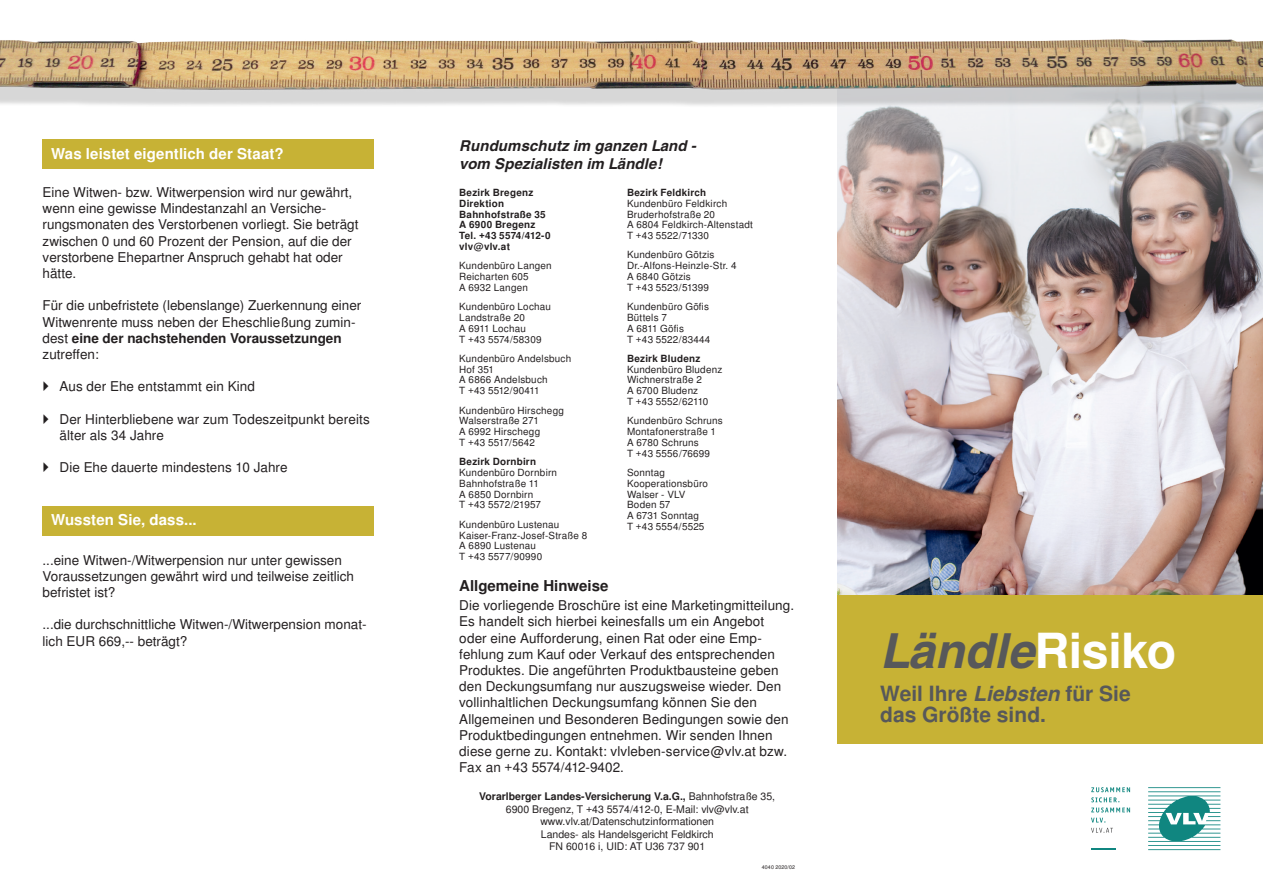
<style>
.page{position:relative;width:1263px;height:893px;background:#fff}
.page>*{position:absolute;margin:0;border:0;box-sizing:border-box;transform-origin:0 0}
.t1{font:italic 700 48.45px "Helvetica";color:#57585a}
.t2{font:700 21px/21px "Helvetica";color:#57585a}
.t3{font:italic 700 15px/18px "Helvetica";letter-spacing:.005em;color:#231f20}
.t4{font:700 15px "Helvetica";letter-spacing:.01em;color:#fff}
.t5{font:700 15px "Helvetica";color:#231f20}
.t6{font:13.5px/16.2px "Helvetica";color:#231f20}
.t7{font:10.5px/12.6px "Helvetica";color:#231f20;text-align:center}
.t8{font:9.9px/10.8px "Helvetica";letter-spacing:.02em;color:#231f20}
.t9{font:700 9.9px/10.8px "Helvetica";letter-spacing:.02em;color:#231f20}
.t10{font:5.25px "Helvetica";letter-spacing:.015em;color:#231f20}
.s1{font-weight:700}
.s2{font-style:normal;color:#fff}
.s3{font-style:italic}
</style>
<div class="page">
<img style="left:838px;top:117px;width:425px;height:478px">
<img style="left:0;top:39px;width:1263px;height:78px">
<div style="left:838px;top:595px;width:425px;height:149px;background:#c7b235"></div>
<svg style="left:1148px;top:787px;width:72px;height:63px"></svg>
<hr style="left:1091px;top:848px;width:24px;height:2px;background:#108680">
<svg style="left:1091px;top:787px;width:39px;height:25px"></svg>
<svg style="left:1091px;top:818px;width:22px;height:15px"></svg>
<div style="left:43px;top:139px;width:331px;height:30px;background:#c7b235"></div>
<div style="left:43px;top:506px;width:331px;height:30px;background:#c7b235"></div>
<p class="t4" style="left:51px;top:145px;width:234px">Was leistet eigentlich der Staat?</p>
<p class="t6" style="left:43px;top:185px;width:317px">Eine Witwen- bzw. Witwerpension wird nur gewährt, wenn eine gewisse Mindestanzahl an Versiche&shy;rungsmonaten des Verstorbenen vorliegt. Sie beträgt zwischen 0 und 60 Prozent der Pension, auf die der verstorbene Ehepartner Anspruch gehabt hat oder hätte.</p>
<p class="t6" style="left:43px;top:298px;width:320px">Für die unbefristete (lebenslange) Zuerkennung einer Witwenrente muss neben der Eheschließung zumin&shy;dest <span class="s1">eine der nachstehenden Voraussetzungen </span>zutreffen:</p>
<p class="t6" style="left:60px;top:379px;width:197px">Aus der Ehe entstammt ein Kind</p>
<p class="t6" style="left:60px;top:411px;width:312px">Der Hinterbliebene war zum Todeszeitpunkt bereits älter als 34 Jahre</p>
<p class="t6" style="left:60px;top:460px;width:230px">Die Ehe dauerte mindestens 10 Jahre</p>
<p class="t4" style="left:51px;top:511px;width:147px">Wussten Sie, dass...</p>
<p class="t6" style="left:43px;top:552px;width:313px">...eine Witwen-/Witwerpension nur unter gewissen<br>Voraussetzungen gewährt wird und teilweise zeitlich befristet ist?</p>
<p class="t6" style="left:43px;top:617px;width:326px">...die durchschnittliche Witwen-/Witwerpension monat&shy;lich EUR 669,-- beträgt?</p>
<p class="t3" style="left:459px;top:136px;width:238px">Rundumschutz im ganzen Land - vom Spezialisten im Ländle!</p>
<p class="t9" style="left:459px;top:187px;width:93px">Bezirk Bregenz<br>Direktion<br>Bahnhofstraße 35<br>A 6900 Bregenz<br>Tel. +43 5574/412-0 vlv@vlv.at</p>
<p class="t8" style="left:459px;top:261px;width:94px">Kundenbüro Langen<br>Reicharten 605<br>A 6932 Langen</p>
<p class="t8" style="left:459px;top:302px;width:93px">Kundenbüro Lochau<br>Landstraße 20<br>A 6911 Lochau<br>T +43 5574/58309</p>
<p class="t8" style="left:459px;top:353px;width:114px">Kundenbüro Andelsbuch<br>Hof 351<br>A 6866 Andelsbuch<br>T +43 5512/90411</p>
<p class="t8" style="left:459px;top:405px;width:106px">Kundenbüro Hirschegg<br>Walserstraße 271<br>A 6992 Hirschegg<br>T +43 5517/5642</p>
<p class="t9" style="left:459px;top:457px;width:78px">Bezirk Dornbirn</p>
<p class="t8" style="left:459px;top:467px;width:99px">Kundenbüro Dornbirn<br>Bahnhofstraße 11<br>A 6850 Dornbirn<br>T +43 5572/21957</p>
<p class="t8" style="left:459px;top:519px;width:129px">Kundenbüro Lustenau<br>Kaiser-Franz-Josef-Straße 8<br>A 6890 Lustenau<br>T +43 5577/90990</p>
<p class="t9" style="left:627px;top:187px;width:81px">Bezirk Feldkirch</p>
<p class="t8" style="left:627px;top:198px;width:127px">Kundenbüro Feldkirch<br>Bruderhofstraße 20<br>A 6804 Feldkirch-Altenstadt<br>T +43 5522/71330</p>
<p class="t8" style="left:627px;top:250px;width:111px">Kundenbüro Götzis<br>Dr.-Alfons-Heinzle-Str. 4<br>A 6840 Götzis<br>T +43 5523/51399</p>
<p class="t8" style="left:627px;top:302px;width:85px">Kundenbüro Göfis<br>Büttels 7<br>A 6811 Göfis<br>T +43 5522/83444</p>
<p class="t9" style="left:627px;top:353px;width:75px">Bezirk Bludenz</p>
<p class="t8" style="left:627px;top:364px;width:97px">Kundenbüro Bludenz<br>Wichnerstraße 2<br>A 6700 Bludenz<br>T +43 5552/62110</p>
<p class="t8" style="left:627px;top:416px;width:97px">Kundenbüro Schruns<br>Montafonerstraße 1<br>A 6780 Schruns<br>T +43 5556/76699</p>
<p class="t8" style="left:627px;top:467px;width:82px">Sonntag<br>Kooperationsbüro<br>Walser - VLV<br>Boden 57<br>A 6731 Sonntag<br>T +43 5554/5525</p>
<p class="t5" style="left:459px;top:577px;width:151px">Allgemeine Hinweise</p>
<p class="t6" style="left:459px;top:598px;width:336px">Die vorliegende Broschüre ist eine Marketingmitteilung.<br>Es handelt sich hierbei keinesfalls um ein Angebot oder eine Aufforderung, einen Rat oder eine Emp&shy;fehlung zum Kauf oder Verkauf des entsprechenden Produktes. Die angeführten Produktbausteine geben den Deckungsumfang nur auszugsweise wieder. Den vollinhaltlichen Deckungsumfang können Sie den Allgemeinen und Besonderen Bedingungen sowie den Produktbedingungen entnehmen. Wir senden Ihnen diese gerne zu. Kontakt: vlvleben-service@vlv.at bzw.<br>Fax an +43 5574/412-9402.</p>
<p class="t7" style="left:479px;top:790px;width:297px"><span class="s1">Vorarlberger Landes-Versicherung V.a.G.,</span> Bahnhofstraße 35, 6900 Bregenz, T +43 5574/412-0, E-Mail: vlv@vlv.at www.vlv.at/Datenschutzinformationen<br>Landes- als Handelsgericht Feldkirch<br>FN 60016 i, UID: AT U36 737 901</p>
<p class="t10" style="left:762px;top:864px;width:35px">4040 2020/02</p>
<h1 class="t1" style="left:880px;top:621px;width:298px">Ländle<span class="s2">Risiko</span></h1>
<h2 class="t2" style="left:880px;top:684px;width:252px">Weil Ihre <span class="s3">Liebsten</span> für Sie das Größte sind.</h2>
</div>
